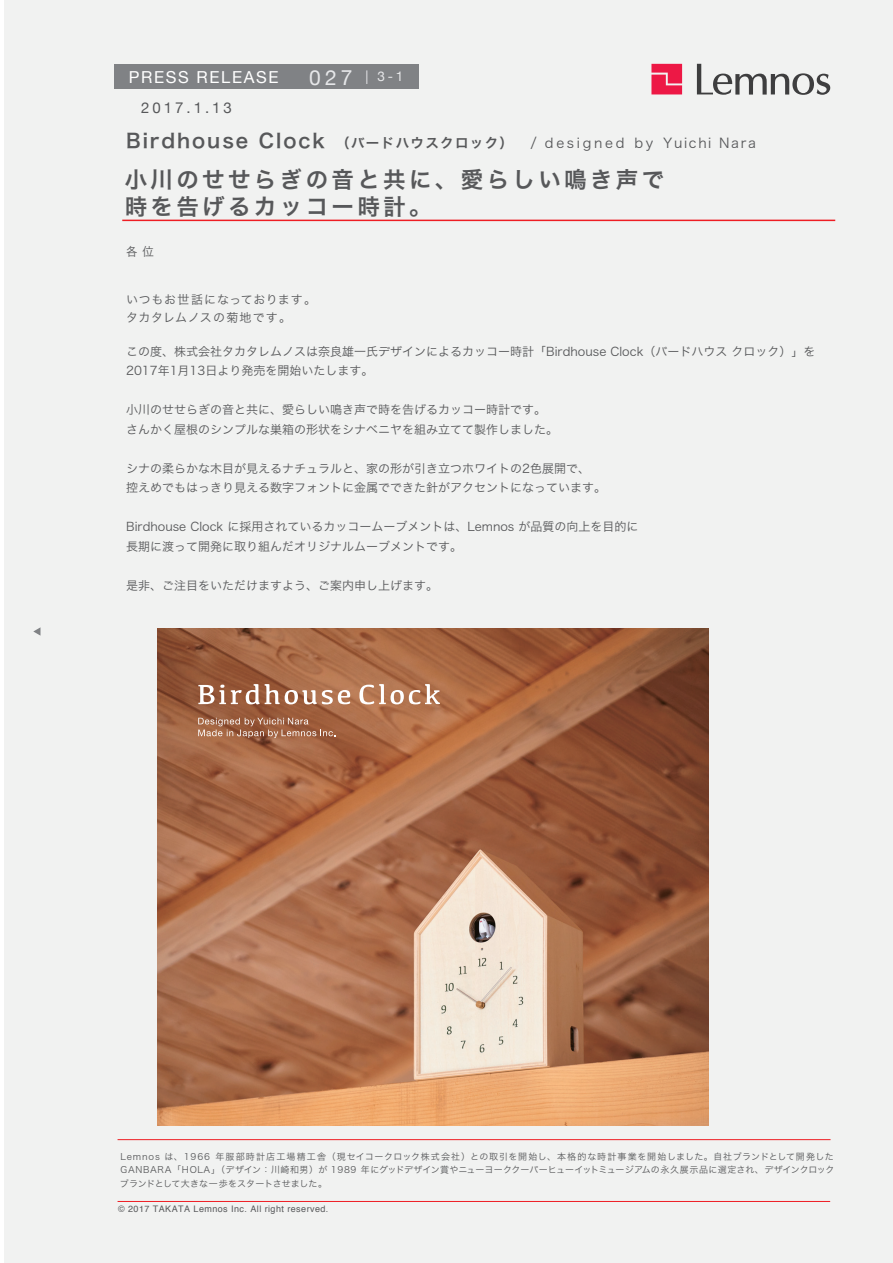
<style>
.page{position:relative;width:893px;height:1263px;background:#fff}
.page>*{position:absolute;margin:0;border:0;box-sizing:border-box;transform-origin:0 0}
.t1{font:22.5px/27px "Hira Kaku Pro W6";letter-spacing:.15em;color:#57585a}
.t2{font:19.5px "Hira Kaku Pro W6";letter-spacing:.1em;color:#57585a}
.t3{font:16.5px "Helvetica Neue";letter-spacing:.1em;color:#fff}
.t4{font:15px "Helvetica Neue";letter-spacing:.2em;color:#57585a}
.t5{font:13.5px "Hira Kaku Pro W3";letter-spacing:.16em;color:#57585a}
.t6{font:13.5px "Helvetica Neue";color:#e6e7e9}
.t7{font:12px/19.5px "Hira Kaku Pro W3";color:#57585a}
.t8{font:12px/18px "Hira Kaku Pro W3";letter-spacing:.06em;color:#57585a}
.t9{font:12px "Hira Kaku Pro W3";color:#57585a;scale:.95 1}
.t10{font:9px/13.5px "Hira Kaku Pro W3";color:#57585a;text-align:justify}
.t11{font:9px "Helvetica";letter-spacing:.05em;color:#57585a}
.s1{font-size:21px}
.s2{font-size:13.5px}
</style>
<div class="page">
<div style="left:4px;top:0;width:889px;height:1263px;background:#f1f2f1"></div>
<svg style="left:33px;top:627px;width:7px;height:9px"></svg>
<svg style="left:697px;top:64px;width:133px;height:31px"></svg>
<svg style="left:651px;top:64px;width:31px;height:30px"></svg>
<hr style="left:122px;top:220px;width:713px;height:1px;background:#ee1d23">
<img style="left:157px;top:628px;width:551px;height:498px">
<svg style="left:198px;top:684px;width:152px;height:20px"></svg>
<svg style="left:359px;top:684px;width:81px;height:20px"></svg>
<svg style="left:198px;top:718px;width:137px;height:20px"></svg>
<hr style="left:118px;top:1201px;width:712px;height:1px;background:#ee1d23">
<hr style="left:118px;top:1139px;width:712px;height:1px;background:#ee1d23">
<div style="left:114px;top:64px;width:304px;height:25px;background:#808285"></div>
<h3 class="t3" style="left:129px;top:65px;width:151px">PRESS RELEASE</h3>
<p class="t6" style="left:309px;top:67px;width:95px"><span class="s1">027</span> | 3-1</p>
<p class="t4" style="left:141px;top:97px;width:92px">2017.1.13</p>
<h2 class="t2" style="left:126px;top:123px;width:389px">Birdhouse Clock <span class="s2">（バードハウスクロック）</span></h2>
<p class="t5" style="left:531px;top:131px;width:227px">/ designed by Yuichi Nara</p>
<h1 class="t1" style="left:125px;top:165px;width:541px">小川のせせらぎの音と共に、愛らしい鳴き声で時を告げるカッコー時計。</h1>
<p class="t9" style="left:126px;top:241px;width:31px">各 位</p>
<p class="t8" style="left:126px;top:289px;width:191px">いつもお世話になっております。タカタレムノスの菊地です。</p>
<p class="t7" style="left:126px;top:340px;width:691px">この度、株式会社タカタレムノスは奈良雄一氏デザインによるカッコー時計「Birdhouse Clock（バードハウス クロック）」を<br>2017年1月13日より発売を開始いたします。</p>
<p class="t7" style="left:126px;top:399px;width:433px">小川のせせらぎの音と共に、愛らしい鳴き声で時を告げるカッコー時計です。さんかく屋根のシンプルな巣箱の形状をシナベニヤを組み立てて製作しました。</p>
<p class="t7" style="left:126px;top:457px;width:481px">シナの柔らかな木目が見えるナチュラルと、家の形が引き立つホワイトの2色展開で、<br>控えめでもはっきり見える数字フォントに金属でできた針がアクセントになっています。</p>
<p class="t7" style="left:126px;top:516px;width:514px">Birdhouse Clock に採用されているカッコームーブメントは、Lemnos が品質の向上を目的に長期に渡って開発に取り組んだオリジナルムーブメントです。</p>
<p class="t7" style="left:126px;top:574px;width:313px">是非、ご注目をいただけますよう、ご案内申し上げます。</p>
<p class="t10" style="left:120px;top:1149px;width:716px">Lemnos は、1966 年服部時計店工場精工舎（現セイコークロック株式会社）との取引を開始し、本格的な時計事業を開始しました。自社ブランドとして開発したGANBARA「HOLA」（デザイン：川崎和男）が 1989 年にグッドデザイン賞やニューヨーククーパーヒューイットミュージアムの永久展示品に選定され、デザインクロックブランドとして大きな一歩をスタートさせました。</p>
<p class="t11" style="left:118px;top:1202px;width:212px">© 2017 TAKATA Lemnos Inc. All right reserved.</p>
</div>
